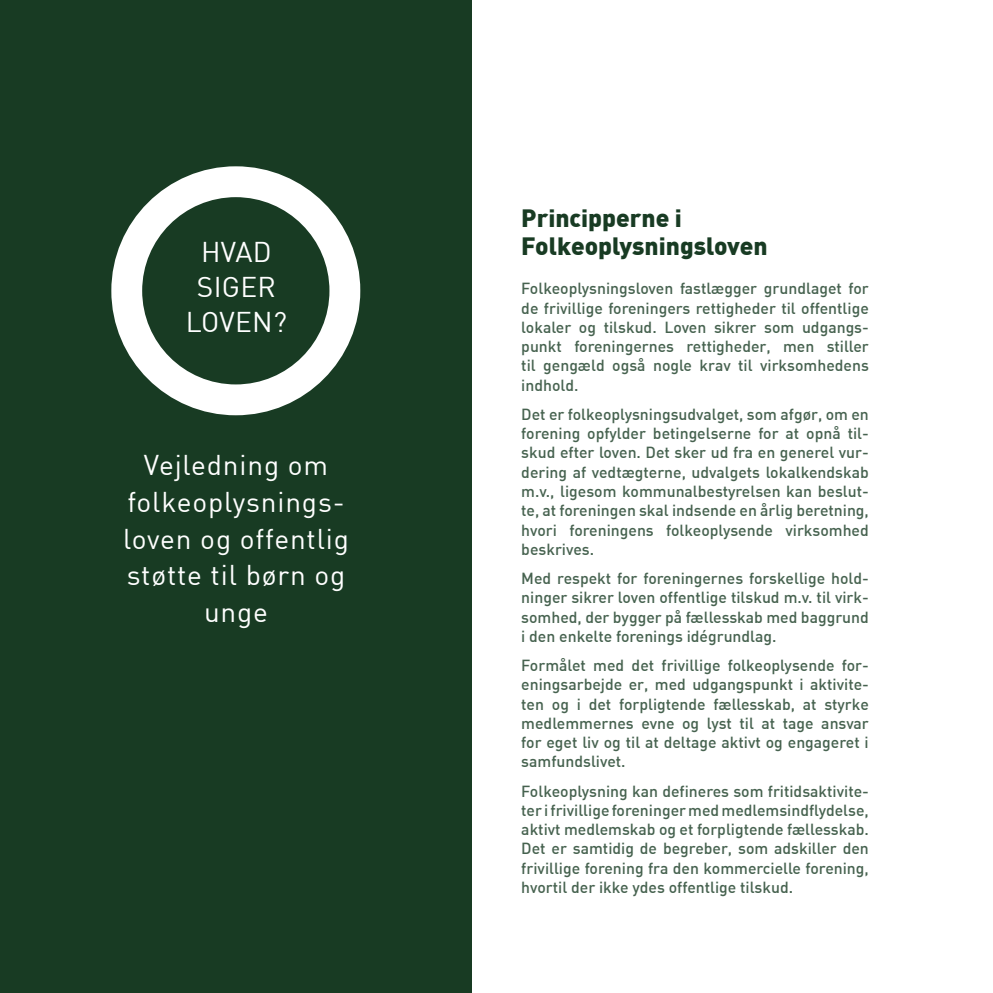
<style>
.page{position:relative;width:993px;height:993px;background:#fff}
.page>*{position:absolute;margin:0;border:0;box-sizing:border-box;transform-origin:0 0}
.t1{font:28px/36.8px "DIN";letter-spacing:.02em;color:#fff;text-align:center}
.t2{font:900 24.5px/28px "DIN";color:#183b23}
.t3{font:500 15.75px/19.2px "DIN";color:#46624f;text-align:justify}
</style>
<div class="page">
<div style="left:0;top:0;width:471px;height:992px;background:#183b23"></div>
<div style="left:111px;top:166px;width:249px;height:249px;border:31px solid #fff;border-radius:50%"></div>
<h1 class="t1" style="left:186px;top:234px;width:102px;line-height:35px">Hvad siger loven?</h1>
<h1 class="t1" style="left:123px;top:446px;width:227px">Vejledning om folkeoplysnings&shy;loven og offentlig støtte til børn og unge</h1>
<h2 class="t2" style="left:521px;top:203px;width:248px">Principperne i<br>Folkeoplysningsloven</h2>
<p class="t3" style="left:521px;top:278px;width:349px">Folkeoplysningsloven fastlægger grundlaget for de frivillige foreningers rettigheder til offentlige lokaler og tilskud. Loven sikrer som udgangs&shy;punkt foreningernes rettigheder, men stiller til gengæld også nogle krav til virksomhedens indhold.</p>
<p class="t3" style="left:521px;top:404px;width:349px">Det er folkeoplysningsudvalget, som afgør, om en forening opfylder betingelserne for at opnå til&shy;skud efter loven. Det sker ud fra en generel vur&shy;dering af vedtægterne, udvalgets lokalkendskab m.v., ligesom kommunalbestyrelsen kan beslut&shy;te, at foreningen skal indsende en årlig beretning, hvori foreningens folkeoplysende virksomhed beskrives.</p>
<p class="t3" style="left:521px;top:568px;width:349px">Med respekt for foreningernes forskellige hold&shy;ninger sikrer loven offentlige tilskud m.v. til virk&shy;somhed, der bygger på fællesskab med baggrund i den enkelte forenings idégrundlag.</p>
<p class="t3" style="left:521px;top:655px;width:349px">Formålet med det frivillige folkeoplysende for&shy;eningsarbejde er, med udgangspunkt i aktivite&shy;ten og i det forpligtende fællesskab, at styrke medlemmernes evne og lyst til at tage ansvar for eget liv og til at deltage aktivt og engageret i samfundslivet.</p>
<p class="t3" style="left:521px;top:780px;width:349px">Folkeoplysning kan defineres som fritidsaktivite&shy;ter i frivillige foreninger med medlemsindflydelse, aktivt medlemskab og et forpligtende fællesskab.<br>Det er samtidig de begreber, som adskiller den frivillige forening fra den kommercielle forening, hvortil der ikke ydes offentlige tilskud.</p>
</div>
